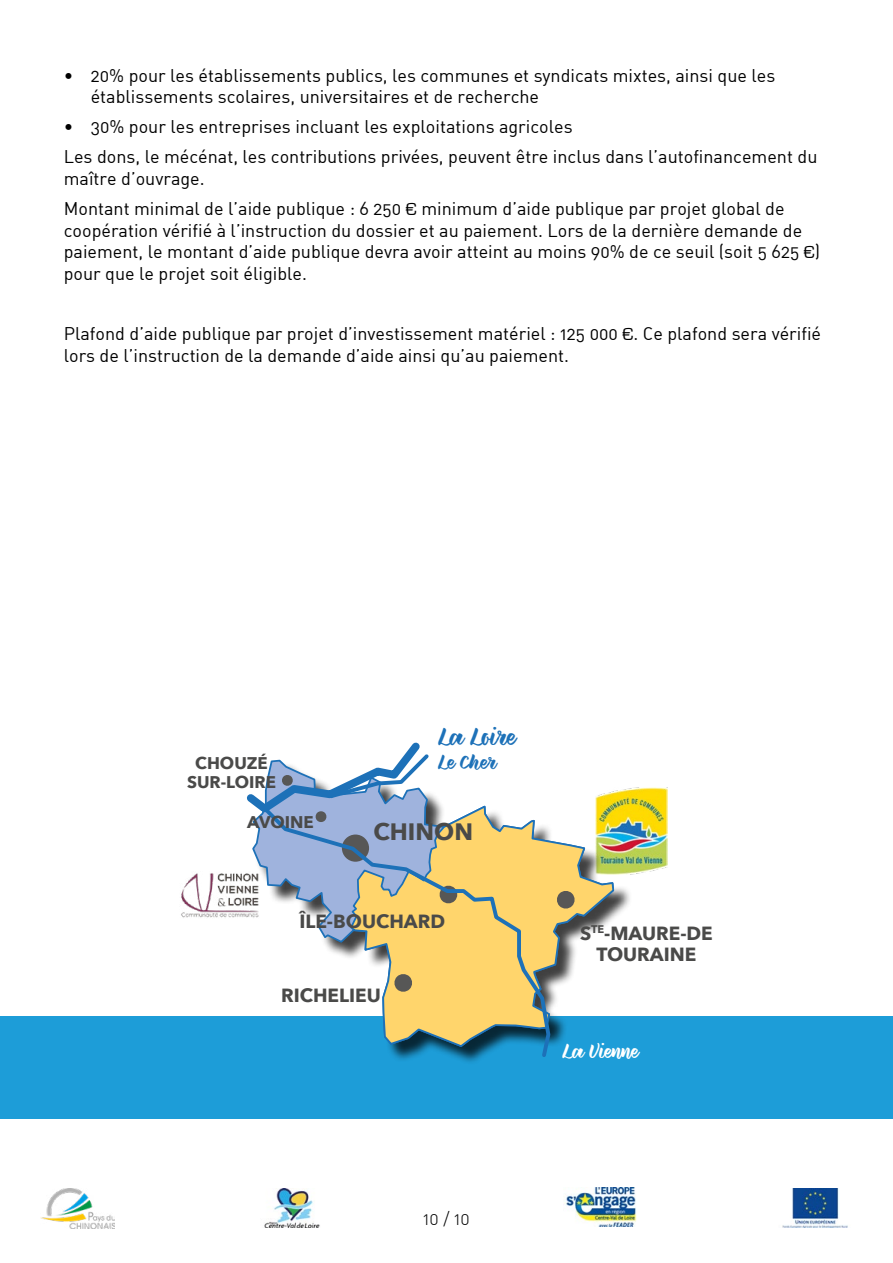
<style>
.page{position:relative;width:893px;height:1263px;background:#fff}
.page>*{position:absolute;margin:0;border:0;box-sizing:border-box;transform-origin:0 0}
.t1{font:23.7px "Wild Creatures Sample";color:#1d71b8}
.t2{font:700 23.7px "Avenir Next";color:#4a4a49}
.t3{font:19.65px "Wild Creatures Sample";color:#fff}
.t4{font:19.65px "Wild Creatures Sample";color:#1d71b8}
.t5{font:700 19.05px/21.5px "Avenir Next";color:#4a4a49;text-align:center}
.t6{font:18px/21.6px "DIN Regular Alternate";color:#000}
.t7{font:18px "DIN Light Alternate";color:#000}
.t8{font:700 16.95px/19px "Avenir Next";color:#4a4a49;text-align:center}
.s1{font-family:"Eurostile"}
</style>
<div class="page">
<img style="left:782px;top:1188px;width:66px;height:39px">
<img style="left:40px;top:1188px;width:74px;height:40px">
<img style="left:564px;top:1187px;width:73px;height:40px">
<img style="left:264px;top:1188px;width:56px;height:40px">
<div style="left:0;top:1016px;width:893px;height:102px;background:#1d9dd8"></div>
<svg style="left:667px;top:788px;width:1px;height:78px"></svg>
<img style="left:633px;top:788px;width:34px;height:87px">
<img style="left:181px;top:873px;width:70px;height:45px">
<div style="left:255px;top:762px;width:378px;height:303px;background:#000;opacity:.75"></div>
<svg style="left:251px;top:762px;width:364px;height:286px"></svg>
<svg style="left:552px;top:804px;width:63px;height:244px"></svg>
<svg style="left:556px;top:890px;width:19px;height:19px"></svg>
<svg style="left:259px;top:754px;width:293px;height:306px"></svg>
<svg style="left:247px;top:742px;width:180px;height:81px"></svg>
<p class="t6" style="left:91px;top:64px;width:686px;text-indent:-27px">• 20% pour les établissements publics, les communes et syndicats mixtes, ainsi que les établissements scolaires, universitaires et de recherche</p>
<p class="t6" style="left:64px;top:111px;width:755px;line-height:30.2px">• 30% pour les entreprises incluant les exploitations agricoles<br>Les dons, le mécénat, les contributions privées, peuvent être inclus dans l’autofinancement du</p>
<p class="t6" style="left:64px;top:163px;width:722px;line-height:30.2px">maître d’ouvrage.<br>Montant minimal de l’aide publique : 6 250 <span class="s1">€</span> minimum d’aide publique par projet global de</p>
<p class="t6" style="left:64px;top:219px;width:758px">coopération vérifié à l’instruction du dossier et au paiement. Lors de la dernière demande de paiement, le montant d’aide publique devra avoir atteint au moins 90% de ce seuil (soit 5 625 <span class="s1">€</span>) pour que le projet soit éligible.</p>
<p class="t6" style="left:64px;top:322px;width:759px">Plafond d’aide publique par projet d’investissement matériel : 125 000 <span class="s1">€</span>. Ce plafond sera vérifié lors de l’instruction de la demande d’aide ainsi qu’au paiement.</p>
<p class="t8" style="left:187px;top:753px;width:90px">CHOUZÉ<br>SUR-LOIRE</p>
<p class="t8" style="left:247px;top:812px;width:68px">AVOINE</p>
<h1 class="t1" style="left:437px;top:726px;width:80px">La Loire</h1>
<p class="t4" style="left:437px;top:753px;width:60px">Le Cher</p>
<h1 class="t2" style="left:373px;top:811px;width:101px">CHINON</h1>
<p class="t5" style="left:299px;top:910px;width:147px">ÎLE-BOUCHARD</p>
<p class="t5" style="left:281px;top:984px;width:101px">RICHELIEU</p>
<p class="t5" style="left:580px;top:922px;width:134px">S<sup>TE</sup>-MAURE-DE<br>TOURAINE</p>
<p class="t3" style="left:562px;top:1042px;width:78px">La Vienne</p>
<p class="t7" style="left:423px;top:1208px;width:48px">10 / 10</p>
</div>
